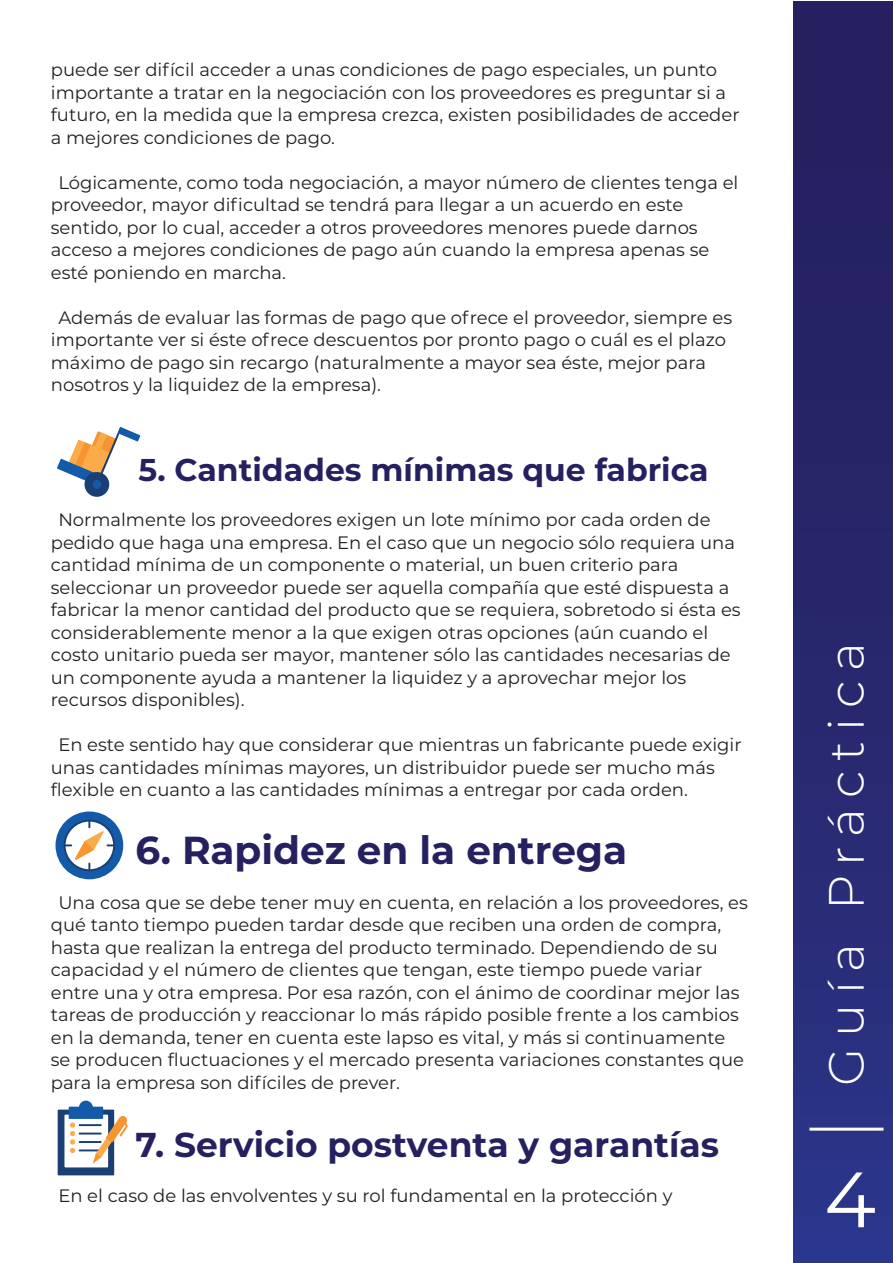
<style>
.page{position:relative;width:893px;height:1263px;background:#fff}
.page>*{position:absolute;margin:0;border:0;box-sizing:border-box;transform-origin:0 0}
.t1{font:78.15px "Montserrat";color:#fff}
.t2{font:300 49.5px "Montserrat";letter-spacing:.2em;color:#fff}
.t3{font:700 39px "Montserrat";color:#252161}
.t4{font:700 34.5px "Montserrat";color:#252161}
.t5{font:700 31.5px "Montserrat";color:#252161}
.t6{font:18px/22.5px "Montserrat";color:#231f20}
</style>
<div class="page">
<div style="left:794px;top:2px;width:99px;height:1261px;background:linear-gradient(to bottom,#241d59,#2a3386)"></div>
<hr style="left:809px;top:1128px;width:74px;height:3px;background:#fff">
<div style="left:58px;top:1109px;width:56px;height:66px;background:#1a3f74"></div>
<div style="left:64px;top:1114px;width:44px;height:53px;background:#fff"></div>
<svg style="left:69px;top:1101px;width:59px;height:63px"></svg>
<svg style="left:57px;top:427px;width:83px;height:70px"></svg>
<svg style="left:55px;top:811px;width:68px;height:68px"></svg>
<p class="t6" style="left:51px;top:58px;width:690px">puede ser difícil acceder a unas condiciones de pago especiales, un punto importante a tratar en la negociación con los proveedores es preguntar si a futuro, en la medida que la empresa crezca, existen posibilidades de acceder a mejores condiciones de pago.</p>
<p class="t6" style="left:51px;top:171px;width:689px;text-indent:8px">Lógicamente, como toda negociación, a mayor número de clientes tenga el proveedor, mayor dificultad se tendrá para llegar a un acuerdo en este sentido, por lo cual, acceder a otros proveedores menores puede darnos acceso a mejores condiciones de pago aún cuando la empresa apenas se esté poniendo en marcha.</p>
<p class="t6" style="left:51px;top:306px;width:683px;text-indent:8px">Además de evaluar las formas de pago que ofrece el proveedor, siempre es importante ver si éste ofrece descuentos por pronto pago o cuál es el plazo máximo de pago sin recargo (naturalmente a mayor sea éste, mejor para nosotros y la liquidez de la empresa).</p>
<h3 class="t5" style="left:139px;top:447px;width:572px">5. Cantidades mínimas que fabrica</h3>
<p class="t6" style="left:51px;top:508px;width:691px;text-indent:8px">Normalmente los proveedores exigen un lote mínimo por cada orden de pedido que haga una empresa. En el caso que un negocio sólo requiera una cantidad mínima de un componente o material, un buen criterio para seleccionar un proveedor puede ser aquella compañía que esté dispuesta a fabricar la menor cantidad del producto que se requiera, sobretodo si ésta es considerablemente menor a la que exigen otras opciones (aún cuando el costo unitario pueda ser mayor, mantener sólo las cantidades necesarias de un componente ayuda a mantener la liquidez y a aprovechar mejor los recursos disponibles).</p>
<p class="t6" style="left:51px;top:733px;width:692px;text-indent:8px">En este sentido hay que considerar que mientras un fabricante puede exigir unas cantidades mínimas mayores, un distribuidor puede ser mucho más flexible en cuanto a las cantidades mínimas a entregar por cada orden.</p>
<h3 class="t3" style="left:136px;top:822px;width:493px">6. Rapidez en la entrega</h3>
<p class="t6" style="left:51px;top:891px;width:698px;text-indent:8px">Una cosa que se debe tener muy en cuenta, en relación a los proveedores, es qué tanto tiempo pueden tardar desde que reciben una orden de compra, hasta que realizan la entrega del producto terminado. Dependiendo de su capacidad y el número de clientes que tengan, este tiempo puede variar entre una y otra empresa. Por esa razón, con el ánimo de coordinar mejor las tareas de producción y reaccionar lo más rápido posible frente a los cambios en la demanda, tener en cuenta este lapso es vital, y más si continuamente se producen fluctuaciones y el mercado presenta variaciones constantes que para la empresa son difíciles de prever.</p>
<h3 class="t4" style="left:136px;top:1119px;width:585px">7. Servicio postventa y garantías</h3>
<p class="t6" style="left:58px;top:1183px;width:616px">En el caso de las envolventes y su rol fundamental en la protección y</p>
<h2 class="t2" style="left:812px;top:1085px;width:445px;rotate:-90deg">Guía Práctica</h2>
<h1 class="t1" style="left:824px;top:1146px;width:53px">4</h1>
</div>
